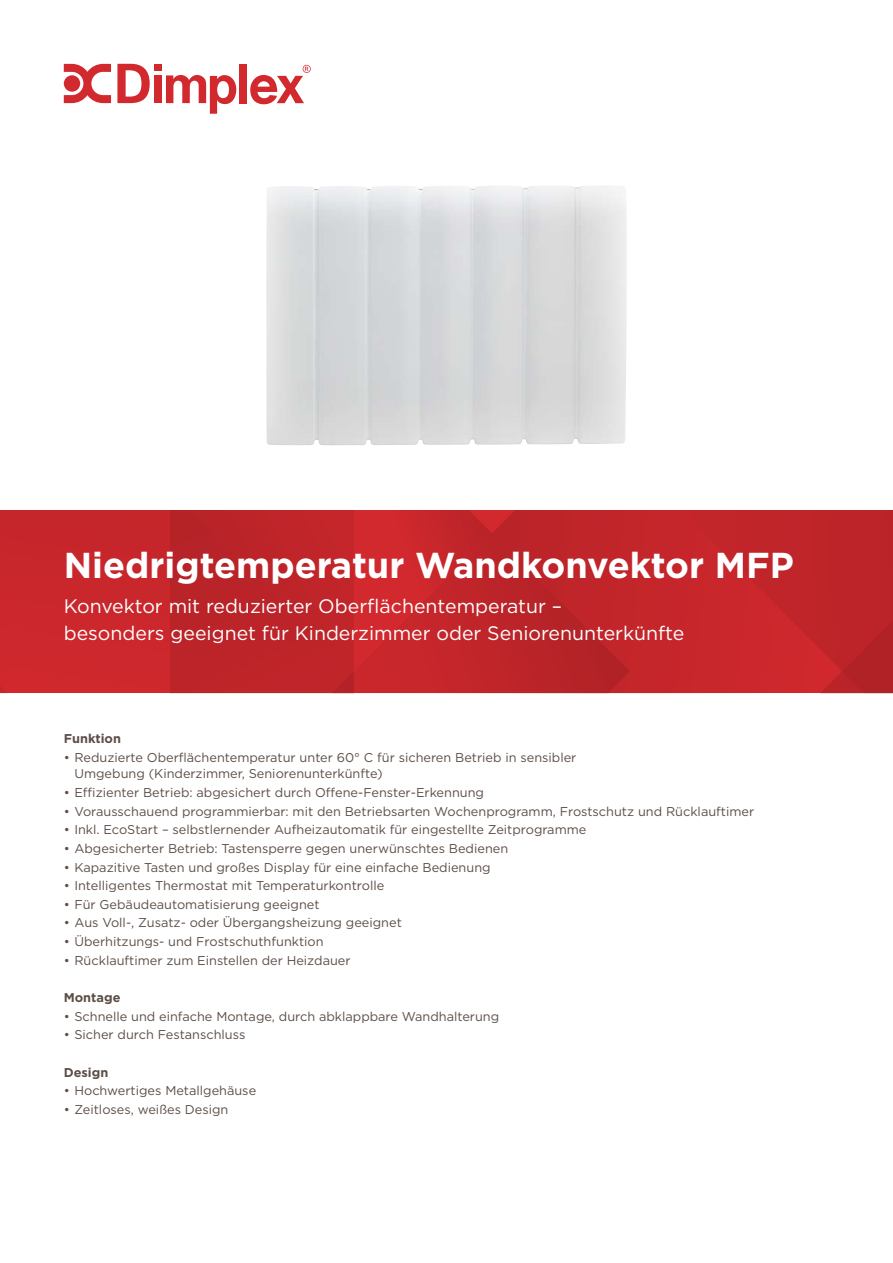
<style>
.page{position:relative;width:893px;height:1263px;background:#fff}
.page>*{position:absolute;margin:0;border:0;box-sizing:border-box;transform-origin:0 0}
.t1{font:700 36px "Gotham";color:#fff}
.t2{font:19.5px/27px "Gotham";color:#fff}
.t3{font:12.75px/16.5px "Gotham";color:#5c4e47}
.t4{font:700 12.75px "Gotham";color:#5c4e47}
</style>
<div class="page">
<svg style="left:64px;top:64px;width:47px;height:39px"></svg>
<svg style="left:117px;top:64px;width:33px;height:39px"></svg>
<div style="left:154px;top:75px;width:7px;height:28px;background:#d2292e"></div>
<div style="left:154px;top:64px;width:7px;height:6px;background:#d2292e"></div>
<div style="left:239px;top:64px;width:8px;height:39px;background:#d2292e"></div>
<svg style="left:166px;top:75px;width:70px;height:39px"></svg>
<svg style="left:250px;top:65px;width:61px;height:39px"></svg>
<div style="left:630px;top:671px;width:184px;height:22px;background:#c9272c"></div>
<svg style="left:630px;top:510px;width:263px;height:161px;background:#c3252a"></svg>
<svg style="left:814px;top:607px;width:79px;height:86px;background:#bb2328"></svg>
<svg style="left:0;top:510px;width:630px;height:183px;background:#c2252a"></svg>
<h1 class="t1" style="left:64px;top:541px;width:731px">Niedrigtemperatur Wandkonvektor MFP</h1>
<h2 class="t2" style="left:64px;top:592px;width:622px">Konvektor mit reduzierter Oberflächentemperatur –<br>besonders geeignet für Kinderzimmer oder Seniorenunterkünfte</h2>
<p class="t4" style="left:64px;top:730px;width:59px">Funktion</p>
<p class="t3" style="left:74px;top:749px;width:504px;text-indent:-11px">• Reduzierte Oberflächentemperatur unter 60° C für sicheren Betrieb in sensibler<br>Umgebung (Kinderzimmer, Seniorenunterkünfte)</p>
<p class="t3" style="left:64px;top:784px;width:422px">• Effizienter Betrieb: abgesichert durch Offene-Fenster-Erkennung</p>
<p class="t3" style="left:64px;top:803px;width:692px">• Vorausschauend programmierbar: mit den Betriebsarten Wochenprogramm, Frostschutz und Rücklauftimer</p>
<p class="t3" style="left:64px;top:821px;width:524px">• Inkl. EcoStart – selbstlernender Aufheizautomatik für eingestellte Zeitprogramme</p>
<p class="t3" style="left:64px;top:840px;width:446px">• Abgesicherter Betrieb: Tastensperre gegen unerwünschtes Bedienen</p>
<p class="t3" style="left:64px;top:858px;width:428px">• Kapazitive Tasten und großes Display für eine einfache Bedienung</p>
<p class="t3" style="left:64px;top:877px;width:322px">• Intelligentes Thermostat mit Temperaturkontrolle</p>
<p class="t3" style="left:64px;top:896px;width:257px">• Für Gebäudeautomatisierung geeignet</p>
<p class="t3" style="left:64px;top:914px;width:340px">• Aus Voll-, Zusatz- oder Übergangsheizung geeignet</p>
<p class="t3" style="left:64px;top:933px;width:261px">• Überhitzungs- und Frostschuthfunktion</p>
<p class="t3" style="left:64px;top:952px;width:288px">• Rücklauftimer zum Einstellen der Heizdauer</p>
<p class="t4" style="left:64px;top:989px;width:58px">Montage</p>
<p class="t3" style="left:64px;top:1007px;width:437px">• Schnelle und einfache Montage, durch abklappbare Wandhalterung</p>
<p class="t3" style="left:64px;top:1026px;width:183px">• Sicher durch Festanschluss</p>
<p class="t4" style="left:64px;top:1063px;width:46px">Design</p>
<p class="t3" style="left:64px;top:1082px;width:194px">• Hochwertiges Metallgehäuse</p>
<p class="t3" style="left:64px;top:1101px;width:166px">• Zeitloses, weißes Design</p>
</div>
